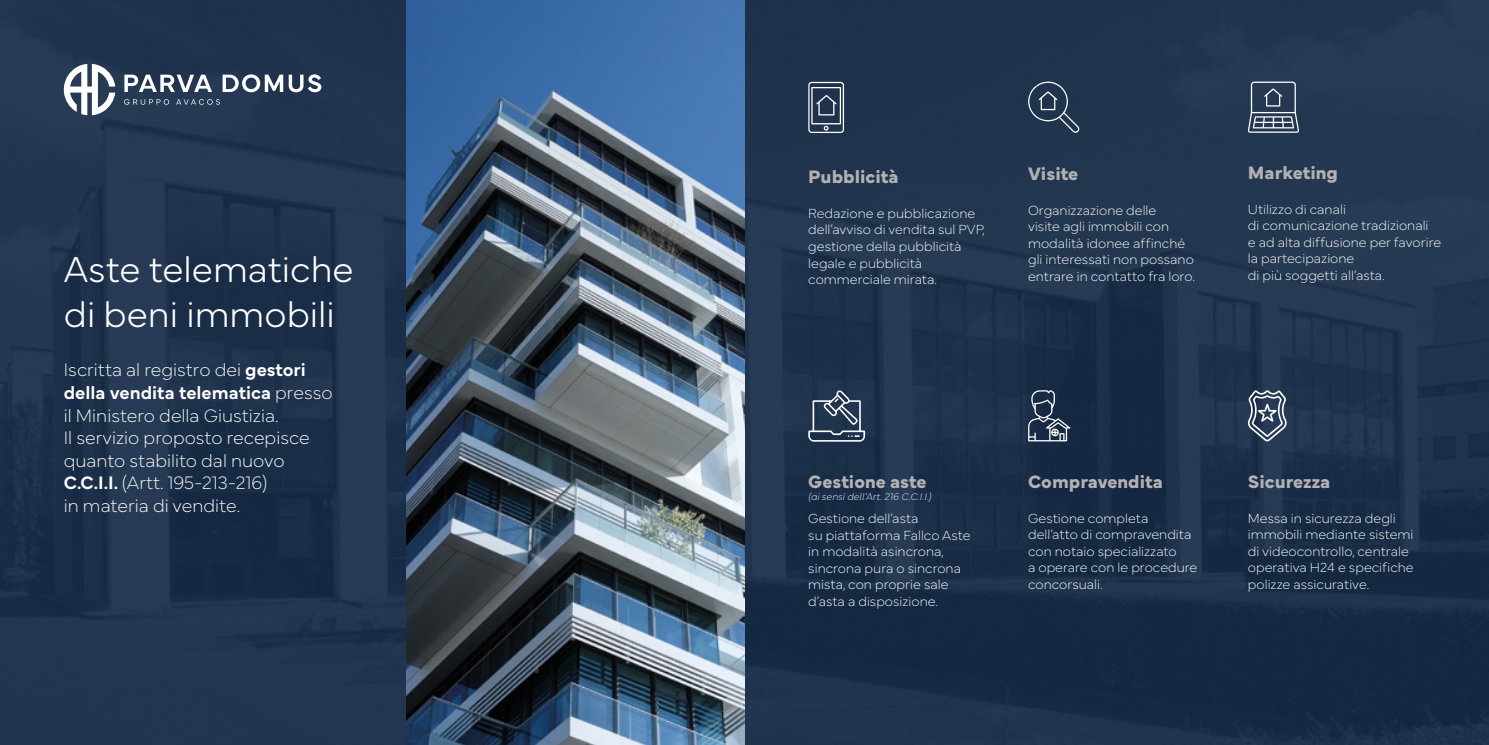
<style>
.page{position:relative;width:1489px;height:745px;background:#fff}
.page>*{position:absolute;margin:0;border:0;box-sizing:border-box;transform-origin:0 0}
.t1{font:100 37.5px/45px "Mundial";color:#fff}
.t2{font:18.75px/22.5px "Mundial Hair";color:#fff}
.t3{font:700 18.75px "Mundial";color:#b3b1b3}
.t4{font:600 18.75px "Mundial";color:#fff}
.t5{font:13.75px/16.5px "Mundial Hair";color:#fff}
.t6{font:italic 10px "Mundial Hair";color:#fff}
.s1{font-family:"Mundial";font-weight:600}
.s2{font-family:"Mundial Hair";font-weight:400}
</style>
<div class="page">
<div style="left:0;top:0;width:1488px;height:744px;background:#20334d"></div>
<img style="left:406px;top:0;width:338px;height:744px">
<svg style="left:808px;top:82px;width:36px;height:51px"></svg>
<svg style="left:1028px;top:81px;width:51px;height:52px"></svg>
<svg style="left:1028px;top:390px;width:42px;height:51px"></svg>
<svg style="left:124px;top:99px;width:45px;height:6px"></svg>
<svg style="left:176px;top:99px;width:44px;height:6px"></svg>
<svg style="left:124px;top:75px;width:88px;height:17px"></svg>
<svg style="left:222px;top:74px;width:61px;height:18px"></svg>
<svg style="left:289px;top:74px;width:32px;height:18px"></svg>
<svg style="left:64px;top:64px;width:51px;height:51px"></svg>
<svg style="left:1247px;top:81px;width:52px;height:52px"></svg>
<svg style="left:1247px;top:390px;width:40px;height:51px"></svg>
<svg style="left:808px;top:390px;width:57px;height:51px"></svg>
<h1 class="t1" style="left:64px;top:242px;width:291px">Aste telematiche di beni immobili</h1>
<h2 class="t2" style="left:64px;top:357px;width:244px">Iscritta al registro dei <span class="s1">gestori</span></h2>
<h2 class="t4" style="left:64px;top:378px;width:270px">della vendita telematica <span class="s2">presso</span></h2>
<h2 class="t2" style="left:64px;top:402px;width:247px">il Ministero della Giustizia.<br>Il servizio proposto recepisce quanto stabilito dal nuovo<br><span class="s1">C.C.I.I.</span> (Artt. 195-213-216)<br>in materia di vendite.</h2>
<h2 class="t3" style="left:808px;top:162px;width:92px">Pubblicità</h2>
<p class="t5" style="left:808px;top:203px;width:178px">Redazione e pubblicazione dell’avviso di vendita sul PVP, gestione della pubblicità legale e pubblicità commerciale mirata.</p>
<h2 class="t3" style="left:1028px;top:159px;width:52px">Visite</h2>
<p class="t5" style="left:1028px;top:200px;width:168px">Organizzazione delle<br>visite agli immobili con modalità idonee affinché gli interessati non possano entrare in contatto fra loro.</p>
<h2 class="t3" style="left:1247px;top:158px;width:91px">Marketing</h2>
<p class="t5" style="left:1247px;top:199px;width:195px">Utilizzo di canali<br>di comunicazione tradizionali<br>e ad alta diffusione per favorire la partecipazione<br>di più soggetti all’asta.</p>
<h2 class="t3" style="left:808px;top:467px;width:120px">Gestione aste</h2>
<p class="t6" style="left:808px;top:488px;width:124px">(ai sensi dell’Art. 216 C.C.I.I.)</p>
<p class="t5" style="left:808px;top:508px;width:164px">Gestione dell’asta<br>su piattaforma Fallco Aste in modalità asincrona, sincrona pura o sincrona mista, con proprie sale d’asta a disposizione.</p>
<h2 class="t3" style="left:1028px;top:467px;width:136px">Compravendita</h2>
<p class="t5" style="left:1028px;top:508px;width:171px">Gestione completa dell’atto di compravendita con notaio specializzato<br>a operare con le procedure concorsuali.</p>
<h2 class="t3" style="left:1247px;top:467px;width:84px">Sicurezza</h2>
<p class="t5" style="left:1247px;top:508px;width:167px">Messa in sicurezza degli immobili mediante sistemi di videocontrollo, centrale operativa H24 e specifiche polizze assicurative.</p>
</div>
